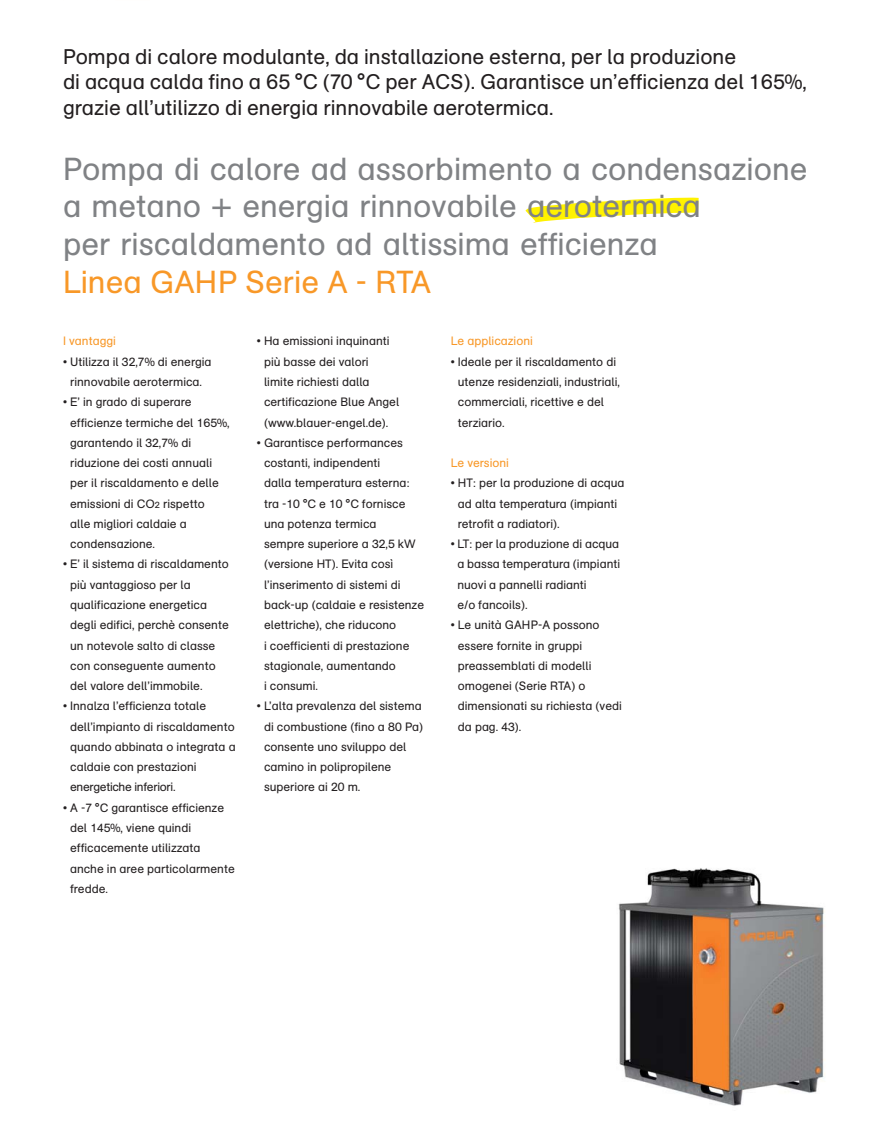
<style>
.page{position:relative;width:891px;height:1128px;background:#fff}
.page>*{position:absolute;margin:0;border:0;box-sizing:border-box;transform-origin:0 0}
.t1{font:31.5px/37.8px "AG Schoolbook Regular A";color:#808285}
.t2{font:31.5px "AG Schoolbook Regular A";color:#f89828}
.t3{font:21px/25.5px "AG Schoolbook Regular A";color:#231f20}
.t4{font:12px/20.2px "AG Schoolbook Regular A";color:#231f20}
.t5{font:12px "AG Schoolbook Regular A";color:#f89828}
.s1{font-size:9px}
</style>
<div class="page">
<img style="left:618px;top:868px;width:207px;height:238px">
<svg style="left:525px;top:197px;width:174px;height:26px"></svg>
<h2 class="t3" style="left:63px;top:46px;width:745px">Pompa di calore modulante, da installazione esterna, per la produzione<br>di acqua calda fino a 65 °C (70 °C per ACS). Garantisce un’efficienza del 165%, grazie all’utilizzo di energia rinnovabile aerotermica.</h2>
<h1 class="t1" style="left:63px;top:152px;width:746px">Pompa di calore ad assorbimento a condensazione a metano + energia rinnovabile aerotermica<br>per riscaldamento ad altissima efficienza</h1>
<h1 class="t2" style="left:63px;top:271px;width:370px">Linea GAHP Serie A - RTA</h1>
<p class="t5" style="left:63px;top:337px;width:54px">I vantaggi</p>
<p class="t4" style="left:63px;top:352px;width:150px;text-align:center">• Utilizza il 32,7% di energia rinnovabile aerotermica.</p>
<p class="t4" style="left:70px;top:393px;width:161px;text-indent:-7px">• E’ in grado di superare efficienze termiche del 165%, garantendo il 32,7% di riduzione dei costi annuali per il riscaldamento e delle emissioni di CO<span class="s1">2</span> rispetto<br>alle migliori caldaie a condensazione.</p>
<p class="t4" style="left:70px;top:555px;width:160px;text-indent:-7px">• E’ il sistema di riscaldamento più vantaggioso per la qualificazione energetica degli edifici, perchè consente un notevole salto di classe con conseguente aumento del valore dell’immobile.</p>
<p class="t4" style="left:70px;top:697px;width:167px;text-indent:-7px">• Innalza l’efficienza totale dell’impianto di riscaldamento quando abbinata o integrata a caldaie con prestazioni energetiche inferiori.</p>
<p class="t4" style="left:70px;top:798px;width:166px;text-indent:-7px">• A -7 °C garantisce efficienze del 145%, viene quindi efficacemente utilizzata anche in aree particolarmente fredde.</p>
<p class="t4" style="left:264px;top:332px;width:137px;text-indent:-7px">• Ha emissioni inquinanti più basse dei valori limite richiesti dalla certificazione Blue Angel (www.blauer-engel.de).</p>
<p class="t4" style="left:264px;top:433px;width:162px;text-indent:-7px">• Garantisce performances costanti, indipendenti<br>dalla temperatura esterna: tra -10 °C e 10 °C fornisce una potenza termica<br>sempre superiore a 32,5 kW (versione HT). Evita così l’inserimento di sistemi di back-up (caldaie e resistenze elettriche), che riducono<br>i coefficienti di prestazione stagionale, aumentando<br>i consumi.</p>
<p class="t4" style="left:264px;top:697px;width:161px;text-indent:-7px">• L’alta prevalenza del sistema di combustione (fino a 80 Pa) consente uno sviluppo del camino in polipropilene superiore ai 20 m.</p>
<p class="t5" style="left:451px;top:337px;width:84px">Le applicazioni</p>
<p class="t4" style="left:458px;top:352px;width:164px;text-indent:-7px">• Ideale per il riscaldamento di utenze residenziali, industriali, commerciali, ricettive e del terziario.</p>
<p class="t5" style="left:451px;top:458px;width:60px">Le versioni</p>
<p class="t4" style="left:458px;top:474px;width:168px;text-indent:-7px">• HT: per la produzione di acqua ad alta temperatura (impianti retrofit a radiatori).</p>
<p class="t4" style="left:457px;top:534px;width:164px;text-indent:-7px">• LT: per la produzione di acqua a bassa temperatura (impianti nuovi a pannelli radianti<br>e/o fancoils).</p>
<p class="t4" style="left:458px;top:616px;width:165px;text-indent:-7px">• Le unità GAHP-A possono essere fornite in gruppi preassemblati di modelli omogenei (Serie RTA) o dimensionati su richiesta (vedi da pag. 43).</p>
</div>
